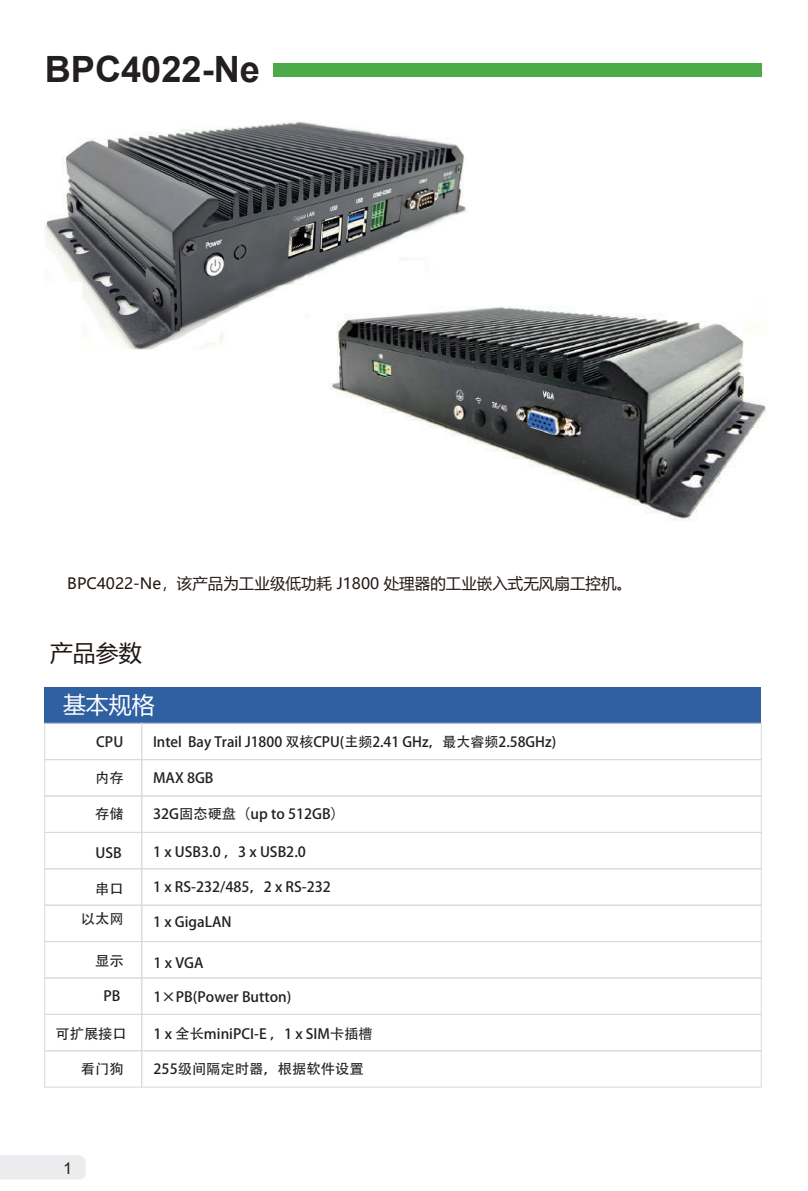
<style>
.page{position:relative;width:808px;height:1191px;background:#fff}
.page>*{position:absolute;margin:0;border:0;box-sizing:border-box;transform-origin:0 0}
.t1{font:700 36.2px "Arial";color:#231f20}
.t2{font:22.8px "Microsoft Ya Hei";color:#fff}
.t3{font:22.8px "Microsoft Ya Hei";color:#211814}
.t4{font:16.4px "Arial";color:#231f20}
.t5{font:15.6px "Microsoft Ya Hei";color:#211814}
.t6{font:14px "FZZDXJW GB1 0 G Bpc EUC H";color:#231f20}
</style>
<div class="page">
<div style="left:45px;top:687px;width:716px;height:36px;background:#2e60a2"></div>
<div style="left:142px;top:723px;width:619px;height:37px;border:1px solid #dadada"></div>
<div style="left:44px;top:723px;width:98px;height:37px;border:1px solid #dadada"></div>
<div style="left:142px;top:759px;width:619px;height:37px;border:1px solid #dadada"></div>
<div style="left:44px;top:759px;width:98px;height:37px;border:1px solid #dadada"></div>
<div style="left:142px;top:795px;width:619px;height:37px;border:1px solid #dadada"></div>
<div style="left:44px;top:795px;width:98px;height:37px;border:1px solid #dadada"></div>
<div style="left:142px;top:832px;width:619px;height:37px;border:1px solid #dadada"></div>
<div style="left:44px;top:832px;width:98px;height:37px;border:1px solid #dadada"></div>
<div style="left:142px;top:868px;width:619px;height:37px;border:1px solid #dadada"></div>
<div style="left:44px;top:868px;width:98px;height:37px;border:1px solid #dadada"></div>
<div style="left:142px;top:905px;width:619px;height:36px;border:1px solid #dadada"></div>
<div style="left:44px;top:905px;width:98px;height:36px;border:1px solid #dadada"></div>
<div style="left:142px;top:941px;width:619px;height:37px;border:1px solid #dadada"></div>
<div style="left:44px;top:941px;width:98px;height:37px;border:1px solid #dadada"></div>
<div style="left:141px;top:1014px;width:620px;height:37px;border:1px solid #dadada"></div>
<div style="left:44px;top:1014px;width:98px;height:37px;border:1px solid #dadada"></div>
<div style="left:141px;top:1050px;width:620px;height:37px;border:1px solid #dadada"></div>
<div style="left:44px;top:1050px;width:98px;height:37px;border:1px solid #dadada"></div>
<div style="left:273px;top:64px;width:488px;height:13px;background:#4daa48"></div>
<div style="left:0;top:1155px;width:86px;height:24px;background:#ececee"></div>
<img style="left:45px;top:121px;width:422px;height:229px">
<img style="left:321px;top:298px;width:446px;height:223px">
<div style="left:142px;top:977px;width:619px;height:37px;border:1px solid #dadada"></div>
<div style="left:44px;top:977px;width:98px;height:37px;border:1px solid #dadada"></div>
<h1 class="t1" style="left:45px;top:43px;width:217px">BPC4022-Ne</h1>
<p class="t5" style="left:67px;top:572px;width:566px">BPC4022-Ne，该产品为工业级低功耗 J1800 处理器的工业嵌入式无风扇工控机。</p>
<h2 class="t3" style="left:50px;top:637px;width:93px">产品参数</h2>
<h2 class="t2" style="left:63px;top:689px;width:93px">基本规格</h2>
<p class="t6" style="left:96px;top:733px;width:29px">CPU</p>
<p class="t6" style="left:153px;top:733px;width:405px">Intel Bay Trail J1800 双核CPU(主频2.41 GHz，最大睿频2.58GHz)</p>
<p class="t6" style="left:95px;top:769px;width:30px">内存</p>
<p class="t6" style="left:153px;top:769px;width:62px">MAX 8GB</p>
<p class="t6" style="left:95px;top:805px;width:30px">存储</p>
<p class="t6" style="left:153px;top:805px;width:193px">32G固态硬盘（up to 512GB）</p>
<p class="t6" style="left:153px;top:843px;width:154px">1 x USB3.0 ，3 x USB2.0</p>
<p class="t6" style="left:95px;top:844px;width:28px">USB</p>
<p class="t6" style="left:95px;top:880px;width:30px">串口</p>
<p class="t6" style="left:153px;top:878px;width:179px">1 x RS-232/485，2 x RS-232</p>
<p class="t6" style="left:81px;top:910px;width:44px">以太网</p>
<p class="t6" style="left:95px;top:952px;width:30px">显示</p>
<p class="t6" style="left:154px;top:954px;width:51px">1 x VGA</p>
<p class="t6" style="left:153px;top:913px;width:80px">1 x GigaLAN</p>
<p class="t6" style="left:103px;top:987px;width:18px">PB</p>
<p class="t6" style="left:154px;top:988px;width:139px">1×PB(Power Button)</p>
<p class="t6" style="left:55px;top:1025px;width:73px">可扩展接口</p>
<p class="t6" style="left:154px;top:1025px;width:221px">1 x 全长miniPCI-E ，1 x SIM卡插槽</p>
<p class="t6" style="left:81px;top:1060px;width:44px">看门狗</p>
<p class="t6" style="left:154px;top:1060px;width:212px">255级间隔定时器，根据软件设置</p>
<p class="t4" style="left:63px;top:1156px;width:11px">1</p>
</div>
